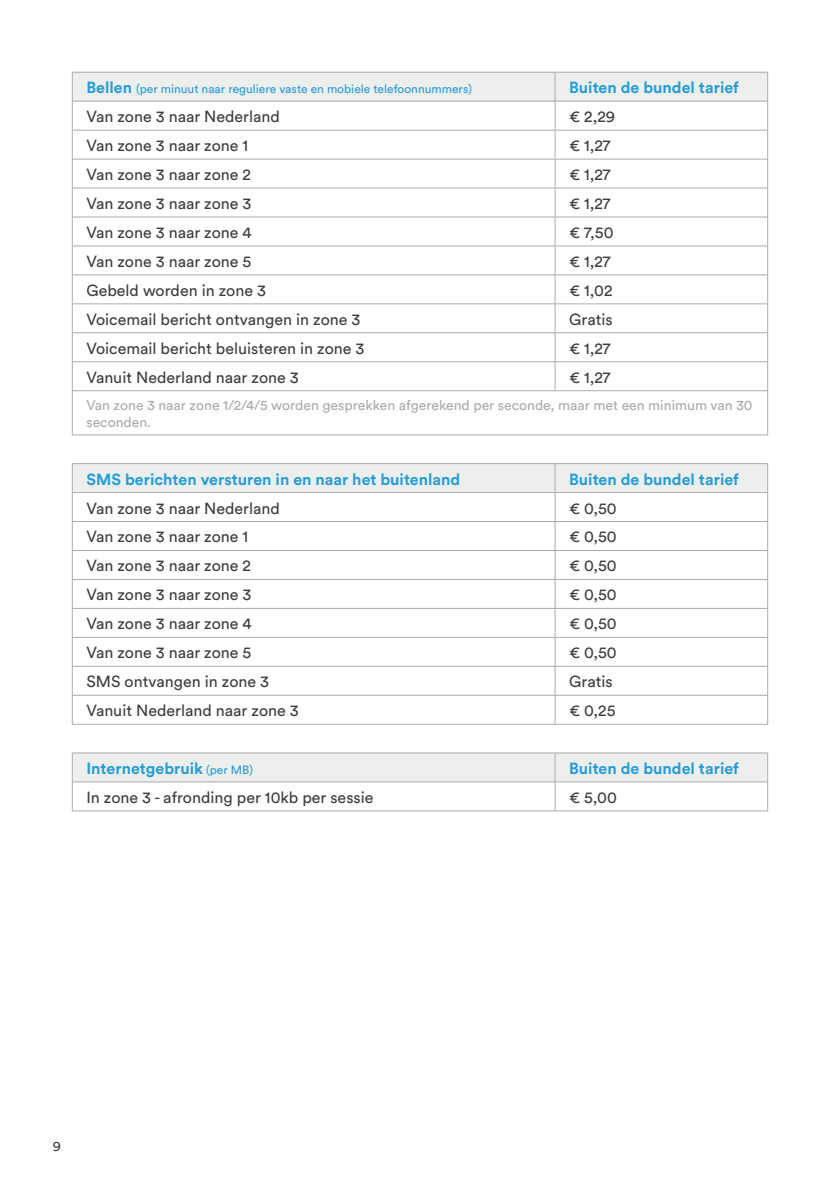
<style>
.page{position:relative;width:840px;height:1191px;background:#fff}
.page>*{position:absolute;margin:0;border:0;box-sizing:border-box;transform-origin:0 0}
.t1{font:16px "Circular Pro";color:#3e3e3f}
.t2{font:700 16px "Circular Pro";color:#289cd7}
.t3{font:14px/16.8px "Circular Pro";color:#aaabaf}
.t4{font:14px "Circular Pro";color:#3e3e3f}
.t5{font:12px "Circular Pro";color:#289cd7}
.s1{font-weight:700;font-size:16px}
.s2{font-weight:400;font-size:12px}
</style>
<div class="page">
<hr style="left:767px;top:391px;width:1px;height:44px;background:#aaabaf">
<svg style="left:72px;top:72px;width:696px;height:318px"></svg>
<hr style="left:72px;top:391px;width:1px;height:44px;background:#aaabaf">
<hr style="left:72px;top:130px;width:482px;height:1px;background:#aaabaf">
<hr style="left:554px;top:130px;width:213px;height:1px;background:#aaabaf">
<hr style="left:72px;top:159px;width:482px;height:1px;background:#aaabaf">
<hr style="left:554px;top:159px;width:213px;height:1px;background:#aaabaf">
<hr style="left:72px;top:188px;width:482px;height:1px;background:#aaabaf">
<hr style="left:554px;top:188px;width:213px;height:1px;background:#aaabaf">
<hr style="left:72px;top:217px;width:482px;height:1px;background:#aaabaf">
<hr style="left:554px;top:217px;width:213px;height:1px;background:#aaabaf">
<hr style="left:72px;top:246px;width:482px;height:1px;background:#aaabaf">
<hr style="left:554px;top:246px;width:213px;height:1px;background:#aaabaf">
<hr style="left:72px;top:274px;width:482px;height:1px;background:#aaabaf">
<hr style="left:554px;top:274px;width:213px;height:1px;background:#aaabaf">
<hr style="left:72px;top:303px;width:482px;height:1px;background:#aaabaf">
<hr style="left:554px;top:303px;width:213px;height:1px;background:#aaabaf">
<hr style="left:72px;top:332px;width:482px;height:1px;background:#aaabaf">
<hr style="left:554px;top:332px;width:213px;height:1px;background:#aaabaf">
<hr style="left:72px;top:361px;width:482px;height:1px;background:#aaabaf">
<hr style="left:554px;top:361px;width:213px;height:1px;background:#aaabaf">
<hr style="left:72px;top:390px;width:482px;height:1px;background:#aaabaf">
<hr style="left:554px;top:390px;width:213px;height:1px;background:#aaabaf">
<hr style="left:72px;top:434px;width:482px;height:1px;background:#aaabaf">
<hr style="left:554px;top:434px;width:213px;height:1px;background:#aaabaf">
<svg style="left:72px;top:463px;width:696px;height:261px"></svg>
<hr style="left:72px;top:521px;width:482px;height:1px;background:#aaabaf">
<hr style="left:554px;top:521px;width:213px;height:1px;background:#aaabaf">
<hr style="left:72px;top:550px;width:482px;height:1px;background:#aaabaf">
<hr style="left:554px;top:550px;width:213px;height:1px;background:#aaabaf">
<hr style="left:72px;top:579px;width:482px;height:1px;background:#aaabaf">
<hr style="left:554px;top:579px;width:213px;height:1px;background:#aaabaf">
<hr style="left:72px;top:608px;width:482px;height:1px;background:#aaabaf">
<hr style="left:554px;top:608px;width:213px;height:1px;background:#aaabaf">
<hr style="left:72px;top:637px;width:482px;height:1px;background:#aaabaf">
<hr style="left:554px;top:637px;width:213px;height:1px;background:#aaabaf">
<hr style="left:72px;top:666px;width:482px;height:1px;background:#aaabaf">
<hr style="left:554px;top:666px;width:213px;height:1px;background:#aaabaf">
<hr style="left:72px;top:695px;width:482px;height:1px;background:#aaabaf">
<hr style="left:554px;top:695px;width:213px;height:1px;background:#aaabaf">
<hr style="left:72px;top:724px;width:482px;height:1px;background:#aaabaf">
<hr style="left:554px;top:724px;width:213px;height:1px;background:#aaabaf">
<hr style="left:72px;top:752px;width:482px;height:1px;background:#aaabaf">
<hr style="left:554px;top:752px;width:213px;height:1px;background:#aaabaf">
<svg style="left:72px;top:753px;width:696px;height:57px"></svg>
<hr style="left:72px;top:810px;width:482px;height:1px;background:#aaabaf">
<hr style="left:554px;top:810px;width:213px;height:1px;background:#aaabaf">
<p class="t5" style="left:86px;top:81px;width:387px"><span class="s1">Bellen</span> (per minuut naar reguliere vaste en mobiele telefoonnummers)</p>
<p class="t2" style="left:569px;top:77px;width:171px">Buiten de bundel tarief</p>
<p class="t1" style="left:86px;top:106px;width:195px">Van zone 3 naar Nederland</p>
<p class="t1" style="left:569px;top:106px;width:47px">€ 2,29</p>
<p class="t1" style="left:86px;top:135px;width:163px">Van zone 3 naar zone 1</p>
<p class="t1" style="left:569px;top:135px;width:43px">€ 1,27</p>
<p class="t1" style="left:86px;top:164px;width:166px">Van zone 3 naar zone 2</p>
<p class="t1" style="left:569px;top:164px;width:43px">€ 1,27</p>
<p class="t1" style="left:86px;top:193px;width:166px">Van zone 3 naar zone 3</p>
<p class="t1" style="left:569px;top:193px;width:43px">€ 1,27</p>
<p class="t1" style="left:86px;top:222px;width:167px">Van zone 3 naar zone 4</p>
<p class="t1" style="left:569px;top:222px;width:46px">€ 7,50</p>
<p class="t1" style="left:86px;top:250px;width:166px">Van zone 3 naar zone 5</p>
<p class="t1" style="left:569px;top:250px;width:43px">€ 1,27</p>
<p class="t1" style="left:86px;top:279px;width:181px">Gebeld worden in zone 3</p>
<p class="t1" style="left:569px;top:279px;width:45px">€ 1,02</p>
<p class="t1" style="left:86px;top:308px;width:275px">Voicemail bericht ontvangen in zone 3</p>
<p class="t1" style="left:569px;top:308px;width:45px">Gratis</p>
<p class="t1" style="left:86px;top:337px;width:279px">Voicemail bericht beluisteren in zone 3</p>
<p class="t1" style="left:569px;top:337px;width:43px">€ 1,27</p>
<p class="t1" style="left:86px;top:366px;width:213px">Vanuit Nederland naar zone 3</p>
<p class="t1" style="left:569px;top:366px;width:43px">€ 1,27</p>
<p class="t3" style="left:86px;top:396px;width:667px">Van zone 3 naar zone 1/2/4/5 worden gesprekken afgerekend per seconde, maar met een minimum van 30 seconden.</p>
<p class="t2" style="left:86px;top:468px;width:375px">SMS berichten versturen in en naar het buitenland</p>
<p class="t2" style="left:569px;top:468px;width:171px">Buiten de bundel tarief</p>
<p class="t1" style="left:86px;top:497px;width:195px">Van zone 3 naar Nederland</p>
<p class="t1" style="left:569px;top:497px;width:49px">€ 0,50</p>
<p class="t1" style="left:86px;top:526px;width:163px">Van zone 3 naar zone 1</p>
<p class="t1" style="left:569px;top:526px;width:49px">€ 0,50</p>
<p class="t1" style="left:86px;top:555px;width:166px">Van zone 3 naar zone 2</p>
<p class="t1" style="left:569px;top:555px;width:49px">€ 0,50</p>
<p class="t1" style="left:86px;top:584px;width:166px">Van zone 3 naar zone 3</p>
<p class="t1" style="left:569px;top:584px;width:49px">€ 0,50</p>
<p class="t1" style="left:86px;top:613px;width:167px">Van zone 3 naar zone 4</p>
<p class="t1" style="left:569px;top:613px;width:49px">€ 0,50</p>
<p class="t1" style="left:86px;top:642px;width:166px">Van zone 3 naar zone 5</p>
<p class="t1" style="left:569px;top:642px;width:49px">€ 0,50</p>
<p class="t1" style="left:86px;top:671px;width:184px">SMS ontvangen in zone 3</p>
<p class="t1" style="left:569px;top:671px;width:45px">Gratis</p>
<p class="t1" style="left:86px;top:700px;width:213px">Vanuit Nederland naar zone 3</p>
<p class="t1" style="left:569px;top:700px;width:48px">€ 0,25</p>
<p class="t2" style="left:86px;top:757px;width:168px">Internetgebruik <span class="s2">(per MB)</span></p>
<p class="t2" style="left:569px;top:757px;width:171px">Buiten de bundel tarief</p>
<p class="t1" style="left:86px;top:786px;width:288px">In zone 3 - afronding per 10kb per sessie</p>
<p class="t1" style="left:569px;top:786px;width:49px">€ 5,00</p>
<p class="t4" style="left:53px;top:1136px;width:10px">9</p>
</div>
